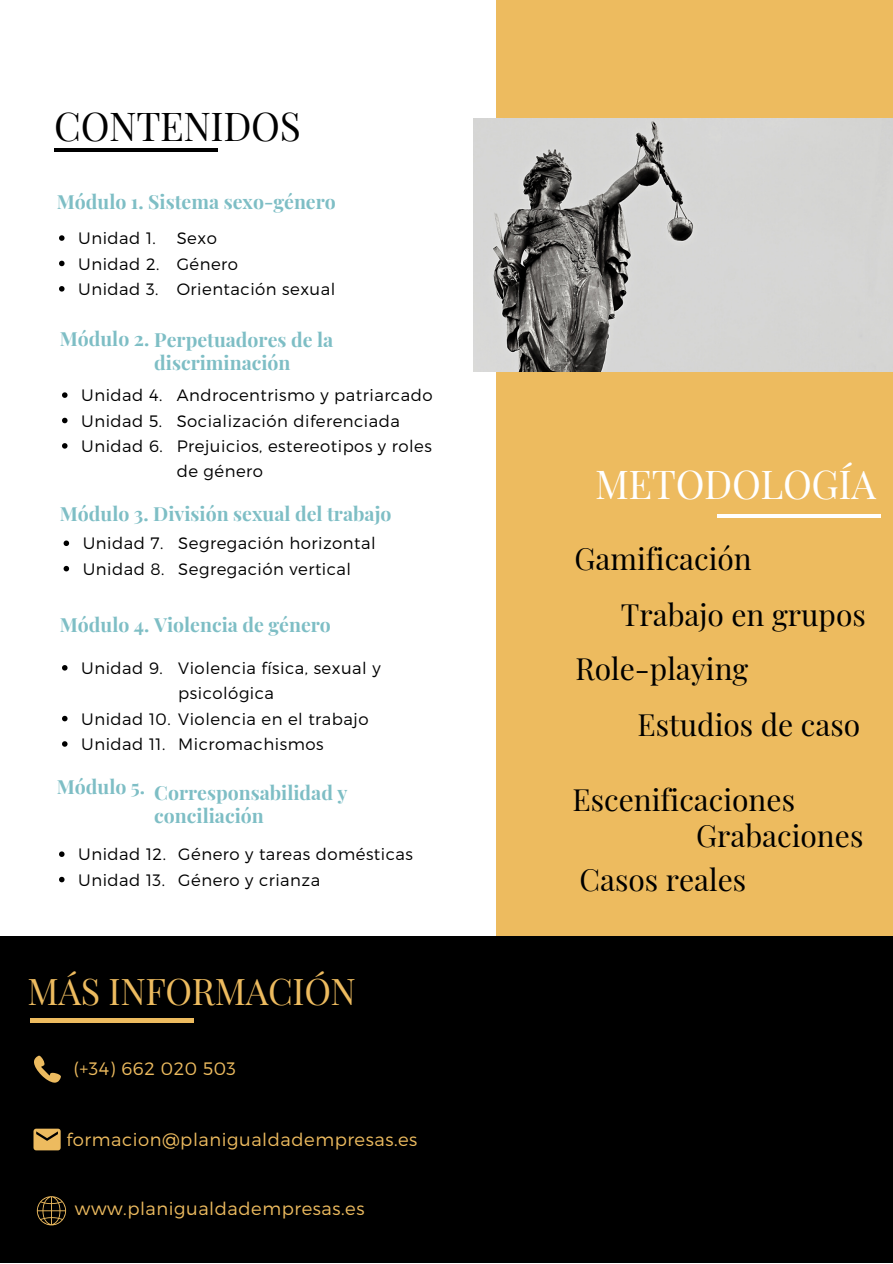
<style>
.page{position:relative;width:893px;height:1264px;background:#fff}
.page>*{position:absolute;margin:0;border:0;box-sizing:border-box;transform-origin:0 0}
.t1{font:39px "Playfair Display";letter-spacing:-.01em;color:#fff}
.t2{font:39px "Playfair Display";letter-spacing:-.01em;color:#000}
.t3{font:36px "Playfair Display";letter-spacing:-.01em;color:#edbb5f}
.t4{font:30px/35.7px "Playfair Display";color:#000}
.t5{font:700 19.5px/23.4px "Playfair Display";color:#7ebec5}
.t6{font:300 18px "Montserrat";letter-spacing:.03em;color:#edbb5f}
.t7{font:300 16.5px/25.3px "Montserrat";letter-spacing:.03em;color:#000}
</style>
<div class="page">
<div style="left:0;top:0;width:892px;height:1262px;background:#edbb5f"></div>
<div style="left:0;top:0;width:496px;height:1000px;background:#fff"></div>
<img style="left:473px;top:119px;width:419px;height:253px">
<hr style="left:54px;top:148px;width:163px;height:3px;background:#000">
<hr style="left:717px;top:514px;width:163px;height:4px;background:#fff">
<svg style="left:59px;top:235px;width:6px;height:6px"></svg>
<svg style="left:59px;top:261px;width:6px;height:5px"></svg>
<svg style="left:59px;top:286px;width:6px;height:5px"></svg>
<svg style="left:62px;top:392px;width:5px;height:6px"></svg>
<svg style="left:62px;top:418px;width:5px;height:5px"></svg>
<svg style="left:62px;top:443px;width:5px;height:5px"></svg>
<svg style="left:64px;top:540px;width:5px;height:6px"></svg>
<svg style="left:64px;top:566px;width:5px;height:5px"></svg>
<svg style="left:62px;top:665px;width:5px;height:5px"></svg>
<svg style="left:62px;top:715px;width:5px;height:6px"></svg>
<svg style="left:62px;top:741px;width:5px;height:5px"></svg>
<svg style="left:59px;top:851px;width:6px;height:6px"></svg>
<svg style="left:59px;top:876px;width:6px;height:6px"></svg>
<div style="left:0;top:936px;width:892px;height:326px;background:#000"></div>
<hr style="left:30px;top:1018px;width:163px;height:4px;background:#edbb5f">
<svg style="left:34px;top:1055px;width:27px;height:27px"></svg>
<svg style="left:33px;top:1128px;width:28px;height:23px"></svg>
<svg style="left:37px;top:1196px;width:29px;height:29px"></svg>
<h1 class="t2" style="left:54px;top:99px;width:248px">CONTENIDOS</h1>
<p class="t5" style="left:57px;top:189px;width:280px">Módulo 1. Sistema sexo-género</p>
<p class="t7" style="left:78px;top:225px;width:83px">Unidad 1.<br>Unidad 2.<br>Unidad 3.</p>
<p class="t7" style="left:177px;top:225px;width:160px">Sexo<br>Género<br>Orientación sexual</p>
<p class="t5" style="left:60px;top:327px;width:275px">Módulo 2. Perpetuadores de la</p>
<p class="t7" style="left:81px;top:382px;width:83px;text-align:justify">Unidad 4.<br>Unidad 5.<br>Unidad 6.</p>
<p class="t5" style="left:154px;top:350px;width:138px">discriminación</p>
<p class="t7" style="left:177px;top:382px;width:257px">Androcentrismo y patriarcado<br>Socialización diferenciada<br>Prejuicios, estereotipos y roles de género</p>
<p class="t5" style="left:60px;top:501px;width:333px">Módulo 3. División sexual del trabajo</p>
<p class="t7" style="left:83px;top:530px;width:83px">Unidad 7.<br>Unidad 8.</p>
<p class="t7" style="left:178px;top:530px;width:199px">Segregación horizontal<br>Segregación vertical</p>
<p class="t5" style="left:60px;top:612px;width:273px">Módulo 4. Violencia de género</p>
<p class="t7" style="left:81px;top:654px;width:83px">Unidad 9.</p>
<p class="t7" style="left:81px;top:705px;width:91px">Unidad 10.<br>Unidad 11.</p>
<p class="t5" style="left:57px;top:774px;width:90px">Módulo 5.</p>
<p class="t7" style="left:178px;top:654px;width:204px">Violencia física, sexual y psicológica<br>Violencia en el trabajo<br>Micromachismos</p>
<p class="t5" style="left:154px;top:780px;width:195px">Corresponsabilidad y conciliación</p>
<p class="t7" style="left:78px;top:840px;width:89px">Unidad 12.<br>Unidad 13.</p>
<p class="t7" style="left:178px;top:840px;width:236px">Género y tareas domésticas<br>Género y crianza</p>
<h2 class="t3" style="left:28px;top:966px;width:330px">MÁS INFORMACIÓN</h2>
<p class="t6" style="left:73px;top:1057px;width:164px">(+34) 662 020 503</p>
<p class="t6" style="left:66px;top:1127px;width:352px">formacion@planigualdadempresas.es</p>
<p class="t6" style="left:75px;top:1196px;width:291px">www.planigualdadempresas.es</p>
<p class="t6" style="left:75px;top:1196px;width:239px">planigu ldadempr sas.es</p>
<h1 class="t1" style="left:595px;top:456px;width:282px">METODOLOGÍA</h1>
<h3 class="t4" style="left:574px;top:539px;width:179px">Gamificación</h3>
<h3 class="t4" style="left:620px;top:595px;width:246px">Trabajo en grupos</h3>
<h3 class="t4" style="left:575px;top:650px;width:175px">Role-playing</h3>
<h3 class="t4" style="left:637px;top:705px;width:224px">Estudios de caso</h3>
<h3 class="t4" style="left:696px;top:780px;width:169px;text-indent:-123px">Escenificaciones<br>Grabaciones</h3>
<h3 class="t4" style="left:579px;top:860px;width:168px">Casos reales</h3>
</div>
